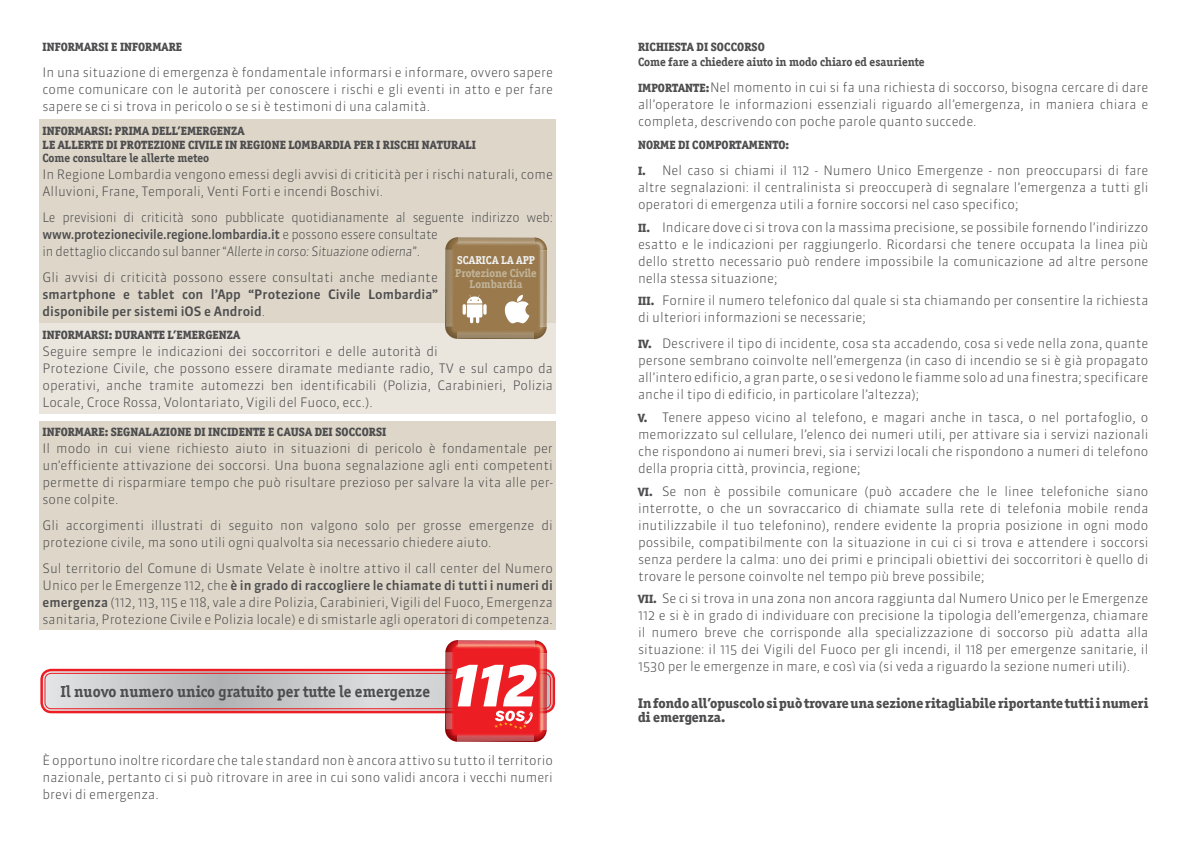
<style>
.page{position:relative;width:1191px;height:842px;background:#fff}
.page>*{position:absolute;margin:0;border:0;box-sizing:border-box;transform-origin:0 0}
.t1{font:700 16px "Officina Ser ITC";color:#4d4d4f}
.t2{font:800 14px/14px "Officina Ser ITC";color:#4d4d4f}
.t3{font:300 13px/17px "Sanuk";color:#4d4d4f;text-align:justify}
.t4{font:300 13px/17px "Sanuk";letter-spacing:-.02em;color:#4d4d4f;scale:.96 1}
.t5{font:500 13px/17px "Sanuk";color:#4d4d4f}
.t6{font:800 12px/14.4px "Officina Ser ITC";color:#4d4d4f}
.t7{font:700 12px "Officina Ser ITC";color:#4d4d4f}
.t8{font:700 11.4px/10.6px "Officina Ser ITC";color:#c2b59b;text-align:center}
.t9{font:700 11.4px "Officina Ser ITC";color:#f1f1f2}
.s1{font-weight:500}
.s2{font-style:italic}
.s3{font-weight:300}
.s4{font-family:"Officina Ser ITC";font-weight:800;font-size:12px}
</style>
<div class="page">
<div style="left:40px;top:120px;width:516px;height:203px;background:#ded7c9"></div>
<div style="left:40px;top:323px;width:516px;height:91px;background:#eae6dd"></div>
<div style="left:40px;top:421px;width:516px;height:209px;background:#ded7c9"></div>
<svg style="left:43px;top:640px;width:509px;height:102px"></svg>
<svg style="left:445px;top:237px;width:102px;height:102px;background:#a58a64"></svg>
<p class="t6" style="left:43px;top:40px;width:141px">INFORMARSI E INFORMARE</p>
<p class="t3" style="left:43px;top:64px;width:512px">In una situazione di emergenza è fondamentale informarsi e informare, ovvero sapere come comunicare con le autorità per conoscere i rischi e gli eventi in atto e per fare sapere se ci si trova in pericolo o se si è testimoni di una calamità.</p>
<p class="t6" style="left:43px;top:123px;width:435px">INFORMARSI: PRIMA DELL’EMERGENZA<br>LE ALLERTE DI PROTEZIONE CIVILE IN REGIONE LOMBARDIA PER I RISCHI NATURALI</p>
<p class="t7" style="left:43px;top:150px;width:168px">Come consultare le allerte meteo</p>
<p class="t3" style="left:43px;top:166px;width:512px">In Regione Lombardia vengono emessi degli avvisi di criticità per i rischi naturali, come<br>Alluvioni, Frane, Temporali, Venti Forti e incendi Boschivi.</p>
<p class="t4" style="left:43px;top:209px;width:533px">Le previsioni di criticità sono pubblicate quotidianamente al seguente indirizzo web: <span class="s1">www.protezionecivile.regione.lombardia.it</span> e possono essere consultate<br>in dettaglio cliccando sul banner “<span class="s2">Allerte in corso: Situazione odierna</span>”.</p>
<p class="t3" style="left:43px;top:269px;width:397px">Gli avvisi di criticità possono essere consultati anche mediante</p>
<p class="t5" style="left:43px;top:286px;width:397px">smartphone e tablet con l’App “Protezione Civile Lombardia” disponibile per sistemi iOS e Android<span class="s3">.</span></p>
<p class="t6" style="left:43px;top:328px;width:199px">INFORMARSI: DURANTE L’EMERGENZA</p>
<p class="t3" style="left:43px;top:343px;width:512px;text-align:left">Seguire sempre le indicazioni dei soccorritori e delle autorità di<br>Protezione Civile, che possono essere diramate mediante radio, TV e sul campo da operativi, anche tramite automezzi ben identificabili (Polizia, Carabinieri, Polizia Locale, Croce Rossa, Volontariato, Vigili del Fuoco, ecc.).</p>
<p class="t6" style="left:43px;top:425px;width:345px">INFORMARE: SEGNALAZIONE DI INCIDENTE E CAUSA DEI SOCCORSI</p>
<p class="t3" style="left:43px;top:440px;width:512px">Il modo in cui viene richiesto aiuto in situazioni di pericolo è fondamentale per un’efficiente attivazione dei soccorsi. Una buona segnalazione agli enti competenti permette di risparmiare tempo che può risultare prezioso per salvare la vita alle per&shy;sone colpite.</p>
<p class="t3" style="left:43px;top:517px;width:512px">Gli accorgimenti illustrati di seguito non valgono solo per grosse emergenze di protezione civile, ma sono utili ogni qualvolta sia necessario chiedere aiuto.</p>
<p class="t3" style="left:43px;top:560px;width:512px">Sul territorio del Comune di Usmate Velate è inoltre attivo il call center del Numero Unico per le Emergenze 112, che <span class="s1">è in grado di raccogliere le chiamate di tutti i numeri di emergenza</span> (112, 113, 115 e 118, vale a dire Polizia, Carabinieri, Vigili del Fuoco, Emergenza sanitaria, Protezione Civile e Polizia locale) e di smistarle agli operatori di competenza.</p>
<p class="t9" style="left:457px;top:253px;width:79px">SCARICA LA APP</p>
<p class="t8" style="left:455px;top:268px;width:83px">Protezione Civile<br>Lombardia</p>
<p class="t1" style="left:60px;top:681px;width:371px">Il nuovo numero unico gratuito per tutte le emergenze</p>
<p class="t3" style="left:43px;top:752px;width:512px">È opportuno inoltre ricordare che tale standard non è ancora attivo su tutto il territorio nazionale, pertanto ci si può ritrovare in aree in cui sono validi ancora i vecchi numeri brevi di emergenza.</p>
<p class="t6" style="left:638px;top:40px;width:128px">RICHIESTA DI SOCCORSO</p>
<p class="t7" style="left:638px;top:54px;width:288px">Come fare a chiedere aiuto in modo chiaro ed esauriente</p>
<p class="t3" style="left:638px;top:78px;width:512px"><span class="s4">IMPORTANTE:</span>Nel momento in cui si fa una richiesta di soccorso, bisogna cercare di dare all’operatore le informazioni essenziali riguardo all’emergenza, in maniera chiara e completa, descrivendo con poche parole quanto succede.</p>
<p class="t6" style="left:638px;top:138px;width:152px">NORME DI COMPORTAMENTO:</p>
<p class="t3" style="left:638px;top:162px;width:512px"><span class="s4">I.</span> Nel caso si chiami il 112 - Numero Unico Emergenze - non preoccuparsi di fare altre segnalazioni: il centralinista si preoccuperà di segnalare l’emergenza a tutti gli operatori di emergenza utili a fornire soccorsi nel caso specifico;</p>
<p class="t3" style="left:638px;top:218px;width:512px"><span class="s4">II.</span> Indicare dove ci si trova con la massima precisione, se possibile fornendo l’indirizzo esatto e le indicazioni per raggiungerlo. Ricordarsi che tenere occupata la linea più dello stretto necessario può rendere impossibile la comunicazione ad altre persone nella stessa situazione;</p>
<p class="t3" style="left:638px;top:292px;width:512px"><span class="s4">III.</span> Fornire il numero telefonico dal quale si sta chiamando per consentire la richiesta di ulteriori informazioni se necessarie;</p>
<p class="t3" style="left:638px;top:335px;width:512px"><span class="s4">IV.</span> Descrivere il tipo di incidente, cosa sta accadendo, cosa si vede nella zona, quante persone sembrano coinvolte nell’emergenza (in caso di incendio se si è già propagato all’intero edificio, a gran parte, o se si vedono le fiamme solo ad una finestra; specificare anche il tipo di edificio, in particolare l’altezza);</p>
<p class="t3" style="left:638px;top:409px;width:512px"><span class="s4">V.</span> Tenere appeso vicino al telefono, e magari anche in tasca, o nel portafoglio, o memorizzato sul cellulare, l’elenco dei numeri utili, per attivare sia i servizi nazionali che rispondono ai numeri brevi, sia i servizi locali che rispondono a numeri di telefono della propria città, provincia, regione;</p>
<p class="t3" style="left:638px;top:482px;width:512px"><span class="s4">VI.</span> Se non è possibile comunicare (può accadere che le linee telefoniche siano interrotte, o che un sovraccarico di chiamate sulla rete di telefonia mobile renda inutilizzabile il tuo telefonino), rendere evidente la propria posizione in ogni modo possibile, compatibilmente con la situazione in cui ci si trova e attendere i soccorsi senza perdere la calma: uno dei primi e principali obiettivi dei soccorritori è quello di trovare le persone coinvolte nel tempo più breve possibile;</p>
<p class="t3" style="left:638px;top:590px;width:512px"><span class="s4">VII.</span> Se ci si trova in una zona non ancora raggiunta dal Numero Unico per le Emergenze 112 e si è in grado di individuare con precisione la tipologia dell’emergenza, chiamare il numero breve che corrisponde alla specializzazione di soccorso più adatta alla situazione: il 115 dei Vigili del Fuoco per gli incendi, il 118 per emergenze sanitarie, il 1530 per le emergenze in mare, e così via (si veda a riguardo la sezione numeri utili).</p>
<p class="t2" style="left:638px;top:696px;width:512px">In fondo all’opuscolo si può trovare una sezione ritagliabile riportante tutti i numeri di emergenza.</p>
</div>
